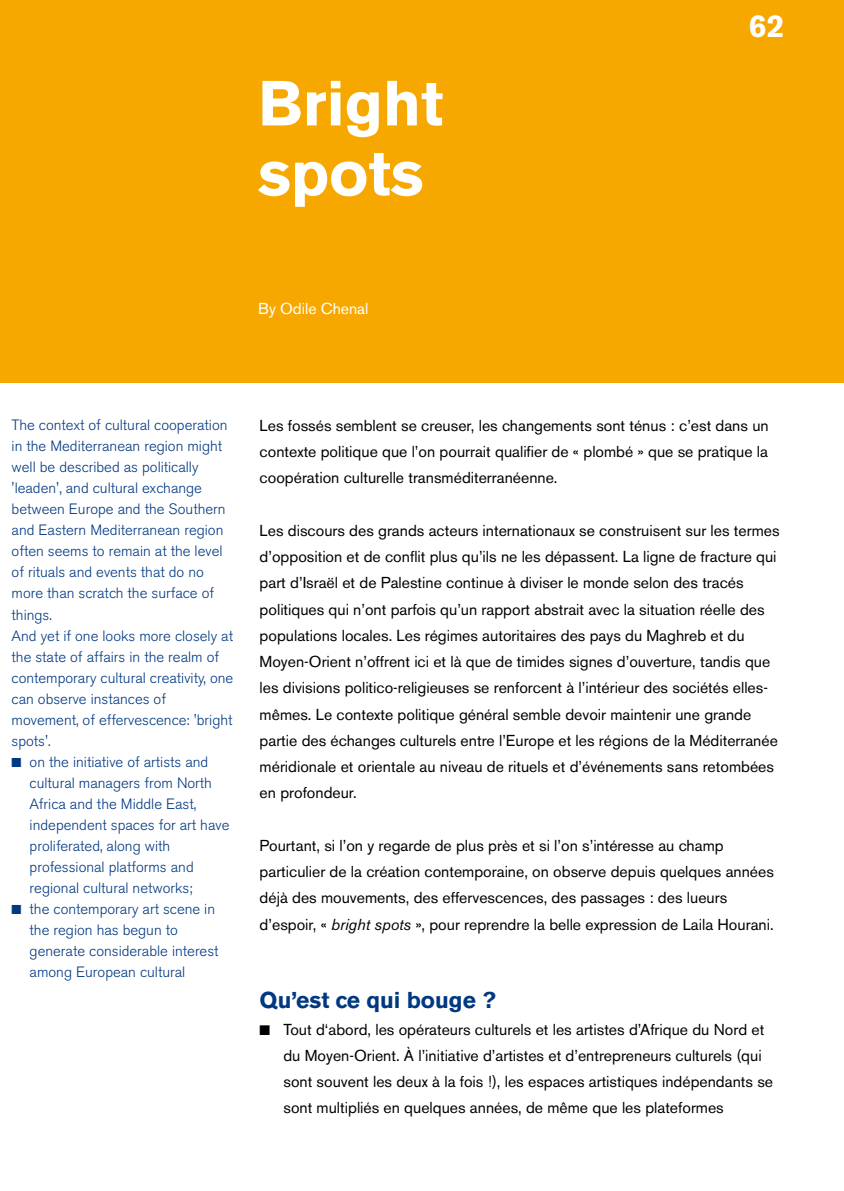
<style>
.page{position:relative;width:844px;height:1191px;background:#fff}
.page>*{position:absolute;margin:0;border:0;box-sizing:border-box;transform-origin:0 0}
.t1{font:700 63px/70px "Akzidenz Grotesk BE";color:#fff}
.t2{font:700 31.5px "Akzidenz Grotesk BE";color:#fff}
.t3{font:700 22.75px "Akzidenz Grotesk BE";color:#003882}
.t4{font:15.75px/26.2px "Akzidenz Grotesk BE";color:#000}
.t5{font:15.75px "Akzidenz Grotesk BE";color:#fff}
.t6{font:300 14.88px/21px "Akzidenz Grotesk BE";color:#003882}
.s1{font-style:italic}
</style>
<div class="page">
<div style="left:0;top:0;width:843px;height:382px;background:#f6a800"></div>
<h1 class="t1" style="left:258px;top:69px;width:187px">Bright spots</h1>
<p class="t5" style="left:258px;top:299px;width:112px">By Odile Chenal</p>
<h2 class="t2" style="left:748px;top:8px;width:37px">62</h2>
<p class="t6" style="left:12px;top:415px;width:223px">The context of cultural cooperation in the Mediterranean region might well be described as politically 'leaden', and cultural exchange between Europe and the Southern and Eastern Mediterranean region often seems to remain at the level of rituals and events that do no more than scratch the surface of things.<br>And yet if one looks more closely at the state of affairs in the realm of contemporary cultural creativity, one can observe instances of movement, of effervescence: 'bright spots'.</p>
<p class="t6" style="left:30px;top:751px;width:201px;text-indent:-18px">■ on the initiative of artists and cultural managers from North<br>Africa and the Middle East, independent spaces for art have proliferated, along with professional platforms and regional cultural networks;</p>
<p class="t6" style="left:30px;top:898px;width:190px;text-indent:-18px">■ the contemporary art scene in the region has begun to generate considerable interest among European cultural</p>
<p class="t4" style="left:259px;top:412px;width:510px;text-align:justify">Les fossés semblent se creuser, les changements sont ténus : c’est dans un contexte politique que l’on pourrait qualifier de « plombé » que se pratique la coopération culturelle transméditerranéenne.</p>
<p class="t4" style="left:259px;top:517px;width:521px">Les discours des grands acteurs internationaux se construisent sur les termes d’opposition et de conflit plus qu’ils ne les dépassent. La ligne de fracture qui part d’Israël et de Palestine continue à diviser le monde selon des tracés politiques qui n’ont parfois qu’un rapport abstrait avec la situation réelle des populations locales. Les régimes autoritaires des pays du Maghreb et du Moyen-Orient n’offrent ici et là que de timides signes d’ouverture, tandis que les divisions politico-religieuses se renforcent à l’intérieur des sociétés elles&shy;mêmes. Le contexte politique général semble devoir maintenir une grande partie des échanges culturels entre l’Europe et les régions de la Méditerranée méridionale et orientale au niveau de rituels et d’événements sans retombées en profondeur.</p>
<p class="t4" style="left:259px;top:832px;width:515px">Pourtant, si l’on y regarde de plus près et si l’on s’intéresse au champ particulier de la création contemporaine, on observe depuis quelques années déjà des mouvements, des effervescences, des passages : des lueurs d’espoir, « <span class="s1">bright spots</span> », pour reprendre la belle expression de Laila Hourani.</p>
<h3 class="t3" style="left:259px;top:987px;width:238px">Qu’est ce qui bouge ?</h3>
<p class="t4" style="left:283px;top:1016px;width:491px;text-indent:-24px">■ Tout d‘abord, les opérateurs culturels et les artistes d’Afrique du Nord et du Moyen-Orient. À l’initiative d’artistes et d’entrepreneurs culturels (qui sont souvent les deux à la fois !), les espaces artistiques indépendants se sont multipliés en quelques années, de même que les plateformes</p>
</div>
